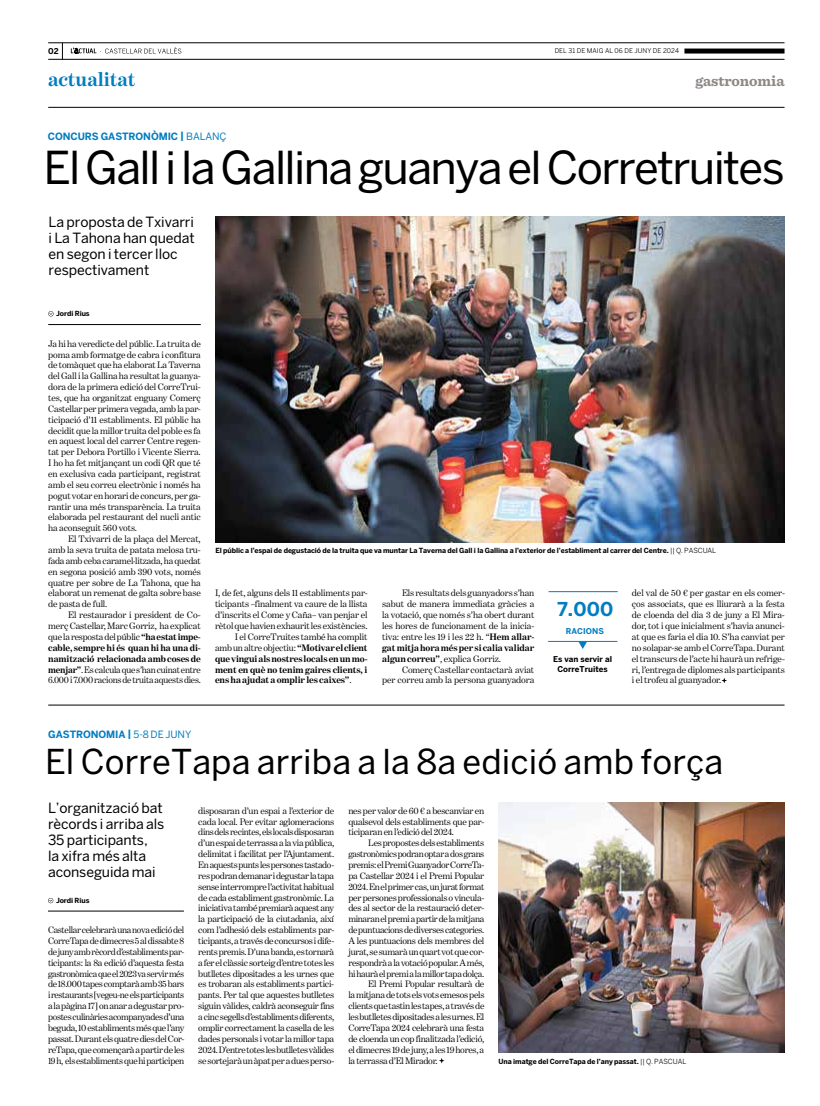
<style>
.page{position:relative;width:820px;height:1106px;background:#fff}
.page>*{position:absolute;margin:0;border:0;box-sizing:border-box;transform-origin:0 0}
.t1{font:45px "Benton Sans";letter-spacing:-.035em;color:#000}
.t2{font:34px "Benton Sans";letter-spacing:.005em;color:#000}
.t3{font:700 20px "Benton Modern One";letter-spacing:-.005em;color:#007dc1}
.t4{font:700 19px "Benton Sans";color:#007dc1}
.t5{font:700 15px "Sentinel";letter-spacing:-.005em;color:#8c8886}
.t6{font:14px/16px "Benton Sans";letter-spacing:-.005em;color:#000}
.t7{font:700 10px "Benton Sans";letter-spacing:-.01em;color:#007dc1}
.t8{font:9.5px/10.9px "Benton Modern One";letter-spacing:-.025em;color:#000;text-align:justify}
.t9{font:700 9.5px "Benton Modern One";letter-spacing:-.01em;color:#000}
.t10{font:700 8px/10px "Benton Sans";color:#000;text-align:center}
.t11{font:700 8px "Benton Sans";letter-spacing:.005em;color:#007dc1}
.t12{font:700 7px "Benton Sans";letter-spacing:-.01em;color:#000}
.t13{font:6.5px "Benton Sans";letter-spacing:.005em;color:#000}
.s1{font-weight:400}
.s2{font-weight:700}
</style>
<div class="page">
<svg style="left:62px;top:44px;width:1px;height:15px"></svg>
<hr style="left:48px;top:107px;width:736px;height:1px;background:#000">
<hr style="left:48px;top:43px;width:736px;height:1px;background:#000">
<hr style="left:48px;top:59px;width:736px;height:1px;background:#000">
<div style="left:684px;top:49px;width:100px;height:5px;background:#000"></div>
<svg style="left:71px;top:47px;width:110px;height:7px"></svg>
<hr style="left:48px;top:705px;width:736px;height:1px;background:#000">
<svg style="left:48px;top:898px;width:5px;height:5px"></svg>
<hr style="left:48px;top:910px;width:136px;height:1px;background:#000">
<img style="left:498px;top:802px;width:286px;height:250px">
<svg style="left:439px;top:1058px;width:5px;height:5px"></svg>
<img style="left:215px;top:216px;width:569px;height:327px">
<svg style="left:48px;top:311px;width:6px;height:5px"></svg>
<hr style="left:48px;top:324px;width:153px;height:1px;background:#000">
<svg style="left:721px;top:678px;width:5px;height:5px"></svg>
<hr style="left:548px;top:591px;width:69px;height:1px;background:#007dc1">
<hr style="left:548px;top:641px;width:69px;height:1px;background:#007dc1">
<svg style="left:578px;top:641px;width:8px;height:8px"></svg>
<p class="t10" style="left:48px;top:46px;width:12px">02</p>
<p class="t13" style="left:554px;top:47px;width:126px">DEL 31 DE MAIG AL 06 DE JUNY DE 2024</p>
<h3 class="t3" style="left:48px;top:68px;width:89px">actualitat</h3>
<h3 class="t5" style="left:695px;top:69px;width:91px">gastronomia</h3>
<p class="t7" style="left:48px;top:131px;width:180px">CONCURS GASTRONÒMIC | <span class="s1">BALANÇ</span></p>
<h1 class="t1" style="left:43px;top:141px;width:742px">El Gall i la Gallina guanya el Corretruites</h1>
<h3 class="t6" style="left:49px;top:213px;width:148px">La proposta de Txivarri i La Tahona han quedat en segon i tercer lloc respectivament</h3>
<p class="t12" style="left:56px;top:310px;width:35px">Jordi Rius</p>
<p class="t8" style="left:48px;top:338px;width:154px">Ja hi ha veredicte del públic. La truita de poma amb formatge de cabra i confitura de tomàquet que ha elaborat La Taverna del Gall i la Gallina ha resultat la guanya&shy;dora de la primera edició del CorreTrui&shy;tes, que ha organitzat enguany Comerç Castellar per primera vegada, amb la par&shy;ticipació d’11 establiments. El públic ha decidit que la millor truita del poble es fa en aquest local del carrer Centre regen&shy;tat per Debora Portillo i Vicente Sierra.<br>I ho ha fet mitjançant un codi QR que té en exclusiva cada participant, registrat amb el seu correu electrònic i només ha pogut votar en horari de concurs, per ga&shy;rantir una més transparència. La truita elaborada pel restaurant del nucli antic ha aconseguit 560 vots.</p>
<p class="t8" style="left:48px;top:533px;width:154px;text-indent:20px">El Txivarri de la plaça del Mercat, amb la seva truita de patata melosa tru&shy;fada amb ceba caramel·litzada, ha quedat en segona posició amb 390 vots, només quatre per sobre de La Tahona, que ha elaborat un remenat de galta sobre base de pasta de full.</p>
<p class="t8" style="left:48px;top:609px;width:154px;text-indent:20px">El restaurador i president de Co&shy;merç Castellar, Marc Gorriz, ha explicat que la resposta del públic <span class="s2">“ha estat impe&shy;cable, sempre hi és quan hi ha una di&shy;namització relacionada amb coses de menjar”</span>. Es calcula que s’han cuinat entre 6.000 i 7.000 racions de truita aquests dies.</p>
<p class="t12" style="left:215px;top:546px;width:502px">El públic a l’espai de degustació de la truita que va muntar La Taverna del Gall i la Gallina a l’exterior de l’establiment al carrer del Centre. <span class="s1">|| Q. PASCUAL</span></p>
<p class="t8" style="left:215px;top:588px;width:154px">I, de fet, alguns dels 11 establiments par-</p>
<p class="t8" style="left:215px;top:598px;width:154px">ticipants –finalment va caure de la llista</p>
<p class="t8" style="left:215px;top:609px;width:154px">d’inscrits el Come y Caña– van penjar el</p>
<p class="t8" style="left:215px;top:620px;width:154px">rètol que havien exhaurit les existències.</p>
<p class="t8" style="left:235px;top:631px;width:134px">I el CorreTruites també ha complit</p>
<p class="t8" style="left:215px;top:642px;width:154px">amb un altre objectiu: <span class="s2">“Motivar el client</span></p>
<p class="t9" style="left:215px;top:653px;width:154px">que vingui als nostres locals en un mo-</p>
<p class="t9" style="left:215px;top:664px;width:154px">ment en què no tenim gaires clients, i</p>
<p class="t9" style="left:215px;top:674px;width:138px">ens ha ajudat a omplir les caixes”<span class="s1">.</span></p>
<p class="t8" style="left:382px;top:588px;width:154px;text-indent:20px">Els resultats dels guanyadors s’han sabut de manera immediata gràcies a la votació, que només s’ha obert durant les hores de funcionament de la inicia&shy;tiva: entre les 19 i les 22 h. “<span class="s2">Hem allar&shy;gat mitja hora més per si calia validar algun correu”</span>, explica Gorriz.</p>
<p class="t8" style="left:382px;top:663px;width:154px;text-align:right">Comerç Castellar contactarà aviat<br>per correu amb la persona guanyadora</p>
<h3 class="t4" style="left:557px;top:598px;width:57px">7.000</h3>
<p class="t11" style="left:565px;top:626px;width:40px">RACIONS</p>
<p class="t10" style="left:553px;top:654px;width:60px">Es van servir al<br>CorreTruites</p>
<p class="t8" style="left:631px;top:588px;width:154px">del val de 50 € per gastar en els comer&shy;ços associats, que es lliurarà a la festa de cloenda del dia 3 de juny a El Mira&shy;dor, tot i que inicialment s’havia anunci&shy;at que es faria el dia 10. S’ha canviat per no solapar-se amb el CorreTapa. Durant el transcurs de l’acte hi haurà un refrige&shy;ri, l’entrega de diplomes als participants i el trofeu al guanyador.</p>
<p class="t7" style="left:48px;top:728px;width:144px">GASTRONOMIA | <span class="s1">5-8 DE JUNY</span></p>
<h2 class="t2" style="left:45px;top:741px;width:679px">El CorreTapa arriba a la 8a edició amb força</h2>
<h3 class="t6" style="left:48px;top:800px;width:118px">L’organització bat rècords i arriba als<br>35 participants,<br>la xifra més alta aconseguida mai</h3>
<p class="t12" style="left:56px;top:896px;width:35px">Jordi Rius</p>
<p class="t8" style="left:198px;top:805px;width:137px">disposaran d’un espai a l’exterior de cada local. Per evitar aglomeracions dins dels recintes, els locals disposaran d’un espai de terrassa a la via pública, delimitat i facilitat per l’Ajuntament.<br>En aquests punts les persones tastado&shy;res podran demanar i degustar la tapa sense interrompre l’activitat habitual de cada establiment gastronòmic. La iniciativa també premiarà aquest any la participació de la ciutadania, així com l’adhesió dels establiments par&shy;ticipants, a través de concursos i dife&shy;rents premis. D’una banda, es tornarà a fer el clàssic sorteig d’entre totes les butlletes dipositades a les urnes que es trobaran als establiments partici&shy;pants. Per tal que aquestes butlletes siguin vàlides, caldrà aconseguir fins a cinc segells d’establiments diferents, omplir correctament la casella de les dades personals i votar la millor tapa 2024. D’entre totes les butlletes vàlides se sortejarà un àpat per a dues perso-</p>
<p class="t8" style="left:348px;top:805px;width:137px">nes per valor de 60 € a bescanviar en qualsevol dels establiments que par&shy;ticiparan en l’edició del 2024.</p>
<p class="t8" style="left:368px;top:837px;width:117px">Les propostes dels establiments</p>
<p class="t8" style="left:348px;top:848px;width:137px">gastronòmics podran optar a dos grans</p>
<p class="t8" style="left:348px;top:859px;width:137px">premis: el Premi Guanyador CorreTa-</p>
<p class="t8" style="left:348px;top:870px;width:137px">pa Castellar 2024 i el Premi Popular</p>
<p class="t8" style="left:348px;top:881px;width:137px">2024. En el primer cas, un jurat format</p>
<p class="t8" style="left:348px;top:891px;width:137px">per persones professionals o vincula-</p>
<p class="t8" style="left:348px;top:902px;width:137px">des al sector de la restauració deter-</p>
<p class="t8" style="left:348px;top:913px;width:137px">minaran el premi a partir de la mitjana</p>
<p class="t8" style="left:348px;top:924px;width:137px">de puntuacions de diverses categories.</p>
<p class="t8" style="left:348px;top:935px;width:137px">A les puntuacions dels membres del</p>
<p class="t8" style="left:348px;top:946px;width:137px">jurat, se sumarà un quart vot que cor-</p>
<p class="t8" style="left:348px;top:957px;width:137px">respondrà a la votació popular. A més,</p>
<p class="t8" style="left:348px;top:967px;width:137px">hi haurà el premi a la millor tapa dolça.</p>
<p class="t8" style="left:368px;top:978px;width:118px">El Premi Popular resultarà de</p>
<p class="t8" style="left:348px;top:989px;width:137px">la mitjana de tots els vots emesos pels</p>
<p class="t8" style="left:348px;top:1000px;width:137px">clients que tastin les tapes, a través de</p>
<p class="t8" style="left:348px;top:1011px;width:137px">les butlletes dipositades a les urnes. El</p>
<p class="t8" style="left:348px;top:1022px;width:137px">CorreTapa 2024 celebrarà una festa</p>
<p class="t8" style="left:348px;top:1033px;width:137px">de cloenda un cop finalitzada l’edició,</p>
<p class="t8" style="left:348px;top:1043px;width:137px">el dimecres 19 de juny, a les 19 hores, a</p>
<p class="t8" style="left:348px;top:1054px;width:91px">la terrassa d’El Mirador.</p>
<p class="t8" style="left:48px;top:924px;width:138px">Castellar celebrarà una nova edició del CorreTapa de dimecres 5 al dissabte 8 de juny amb rècord d’establiments par&shy;ticipants: la 8a edició d’aquesta festa gastronòmica que el 2023 va servir més de 18.000 tapes comptarà amb 35 bars i restaurants [vegeu-ne els participants a la pàgina 17] on anar a degustar pro&shy;postes culinàries acompanyades d’una beguda, 10 establiments més que l’any passat. Durant els quatre dies del Cor&shy;reTapa, que començarà a partir de les 19 h, els establiments que hi participen</p>
<p class="t12" style="left:498px;top:1056px;width:189px">Una imatge del CorreTapa de l’any passat. <span class="s1">|| Q. PASCUAL</span></p>
</div>
